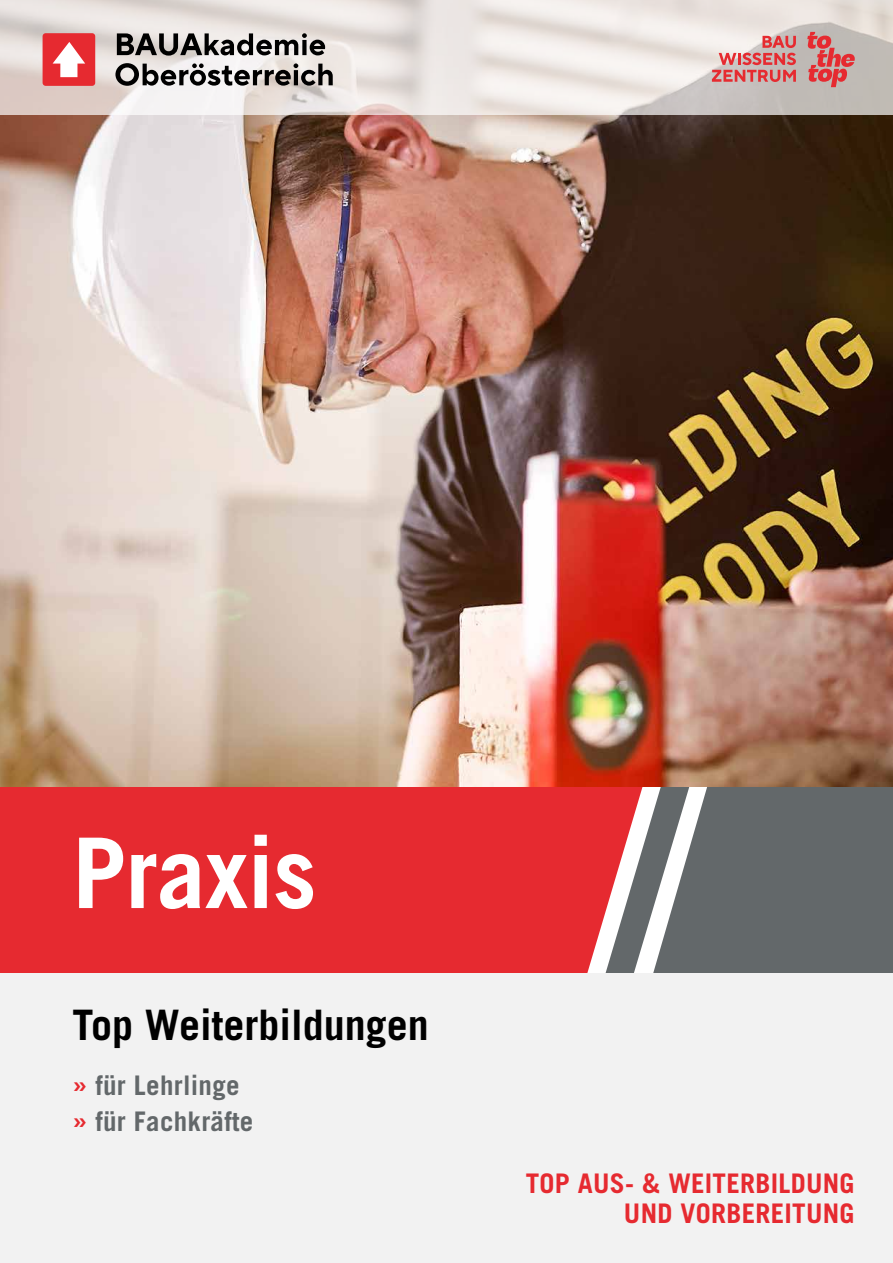
<style>
.page{position:relative;width:893px;height:1263px;background:#fff}
.page>*{position:absolute;margin:0;border:0;box-sizing:border-box;transform-origin:0 0}
.t1{font:700 97.5px "Trade Gothic";letter-spacing:-.01em;color:#fff}
.t2{font:700 42px "Trade Gothic";color:#000}
.t3{font:700 27px/30px "Trade Gothic";letter-spacing:.01em;color:#e62a30;text-align:right}
.t4{font:700 27px/36px "Trade Gothic";letter-spacing:.01em;color:#63686a}
.s1{color:#e62a30}
</style>
<div class="page">
<div style="left:690px;top:787px;width:203px;height:187px;background:#63686a"></div>
<div style="left:0;top:787px;width:605px;height:187px;background:#e62a30"></div>
<svg style="left:605px;top:787px;width:85px;height:187px"></svg>
<img style="left:0;top:115px;width:893px;height:672px">
<div style="left:0;top:974px;width:893px;height:289px;background:#f2f2f2"></div>
<svg style="left:0;top:0;width:893px;height:115px;background:#e5deda"></svg>
<div style="left:43px;top:33px;width:52px;height:53px;background:#e62a30;border-radius:3px"></div>
<svg style="left:53px;top:42px;width:32px;height:35px"></svg>
<svg style="left:117px;top:33px;width:208px;height:23px;background:#84817f"></svg>
<svg style="left:115px;top:63px;width:218px;height:23px"></svg>
<svg style="left:807px;top:32px;width:48px;height:55px;background:#cd8180"></svg>
<svg style="left:712px;top:36px;width:84px;height:46px;background:#da999a"></svg>
<h1 class="t1" style="left:72px;top:813px;width:246px">Praxis</h1>
<h2 class="t2" style="left:72px;top:999px;width:358px">Top Weiterbildungen</h2>
<p class="t4" style="left:72px;top:1067px;width:183px"><span class="s1">»</span> für Lehrlinge <span class="s1">»</span> für Fachkräfte</p>
<p class="t3" style="left:526px;top:1168px;width:330px">TOP AUS- &amp; WEITERBILDUNG<br>UND VORBEREITUNG</p>
</div>
